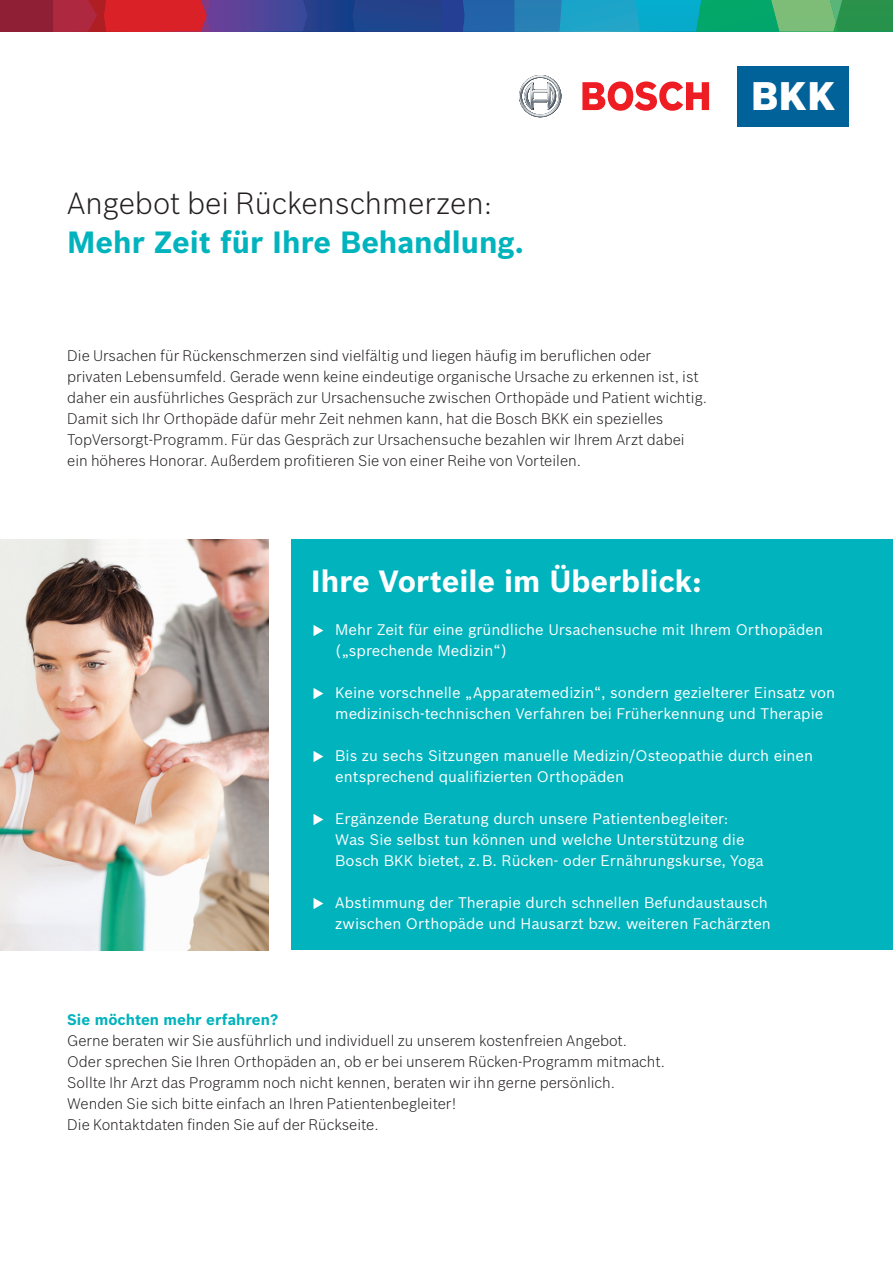
<style>
.page{position:relative;width:893px;height:1264px;background:#fff}
.page>*{position:absolute;margin:0;border:0;box-sizing:border-box;transform-origin:0 0}
.t1{font:900 39px "Bosch Sans";color:#fff}
.t2{font:300 30px "Bosch Sans";color:#231f20}
.t3{font:700 30px "Bosch Sans";color:#00b3bd}
.t4{font:700 30px "Bosch Sans";color:#fff}
.t5{font:300 15px/21px "Bosch Sans";color:#231f20}
.t6{font:15px/21px "Bosch Sans";color:#fff}
.t7{font:700 15px "Bosch Sans";color:#00b3bd}
</style>
<div class="page">
<svg style="left:582px;top:81px;width:126px;height:30px"></svg>
<svg style="left:519px;top:75px;width:42px;height:42px"></svg>
<div style="left:736px;top:66px;width:112px;height:60px;background:#006299"></div>
<div style="left:0;top:0;width:53px;height:32px;background:#8f1f35"></div>
<img style="left:0;top:539px;width:268px;height:411px">
<div style="left:290px;top:539px;width:602px;height:411px;background:#00b3bd"></div>
<svg style="left:53px;top:0;width:840px;height:32px"></svg>
<h2 class="t2" style="left:67px;top:182px;width:426px">Angebot bei Rückenschmerzen:</h2>
<h2 class="t3" style="left:67px;top:219px;width:458px">Mehr Zeit für Ihre Behandlung.</h2>
<p class="t5" style="left:67px;top:344px;width:641px">Die Ursachen für Rückenschmerzen sind vielfältig und liegen häufig im beruflichen oder privaten Lebensumfeld. Gerade wenn keine eindeutige organische Ursache zu erkennen ist, ist daher ein ausführliches Gespräch zur Ursachensuche zwischen Orthopäde und Patient wichtig.<br>Damit sich Ihr Orthopäde dafür mehr Zeit nehmen kann, hat die Bosch BKK ein spezielles TopVersorgt-Programm. Für das Gespräch zur Ursachensuche bezahlen wir Ihrem Arzt dabei ein höheres Honorar. Außerdem profitieren Sie von einer Reihe von Vorteilen.</p>
<h1 class="t1" style="left:750px;top:72px;width:86px">BKK</h1>
<h2 class="t4" style="left:311px;top:559px;width:392px">Ihre Vorteile im Überblick:</h2>
<p class="t6" style="left:335px;top:617px;width:489px">Mehr Zeit für eine gründliche Ursachensuche mit Ihrem Orthopäden („sprechende Medizin“)</p>
<p class="t6" style="left:335px;top:680px;width:501px">Keine vorschnelle „Apparatemedizin“, sondern gezielterer Einsatz von medizinisch-technischen Verfahren bei Früherkennung und Therapie</p>
<p class="t6" style="left:335px;top:743px;width:479px">Bis zu sechs Sitzungen manuelle Medizin/Osteopathie durch einen entsprechend qualifizierten Orthopäden</p>
<p class="t6" style="left:335px;top:806px;width:430px">Ergänzende Beratung durch unsere Patientenbegleiter:<br>Was Sie selbst tun können und welche Unterstützung die<br>Bosch BKK bietet, z. B. Rücken- oder Ernährungskurse, Yoga</p>
<p class="t6" style="left:335px;top:890px;width:437px">Abstimmung der Therapie durch schnellen Befundaustausch zwischen Orthopäde und Hausarzt bzw. weiteren Fachärzten</p>
<p class="t7" style="left:67px;top:1007px;width:213px">Sie möchten mehr erfahren?</p>
<p class="t5" style="left:67px;top:1028px;width:599px">Gerne beraten wir Sie ausführlich und individuell zu unserem kostenfreien Angebot.<br>Oder sprechen Sie Ihren Orthopäden an, ob er bei unserem Rücken-Programm mitmacht.<br>Sollte Ihr Arzt das Programm noch nicht kennen, beraten wir ihn gerne persönlich.<br>Wenden Sie sich bitte einfach an Ihren Patientenbegleiter!<br>Die Kontaktdaten finden Sie auf der Rückseite.</p>
</div>
